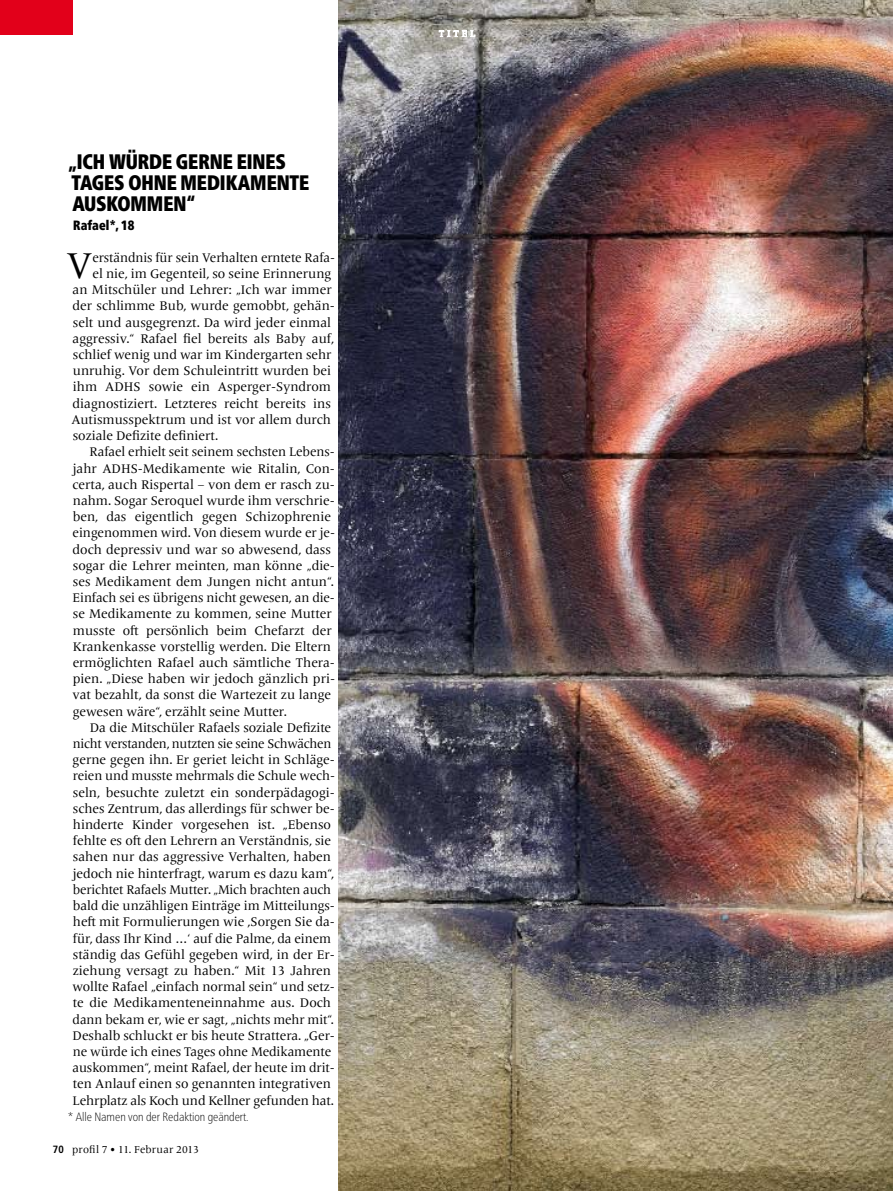
<style>
.page{position:relative;width:893px;height:1191px;background:#fff}
.page>*{position:absolute;margin:0;border:0;box-sizing:border-box;transform-origin:0 0}
.t1{font:37.5px "Frutiger Serif LT Pro";color:#000}
.t2{font:900 condensed 21px/21px "Frutiger Neue LT Pro";letter-spacing:-.01em;color:#000;scale:.9 1}
.t3{font:900 condensed 13.5px "Frutiger Neue LT Pro";color:#000;scale:.9 1}
.t4{font:13.05px "Frutiger Serif LT Pro";color:#000}
.t5{font:13.05px "Frutiger Serif LT Pro";letter-spacing:-.02em;color:#000}
.t6{font:100 condensed 12px "Frutiger Neue LT Pro";color:#000}
.t7{font:10.5px "Frutiger Serif LT Pro";letter-spacing:.01em;color:#000}
.s1{font-family:"Frutiger Neue LT Pro";font-weight:700;font-stretch:condensed}
</style>
<div class="page">
<img style="left:338px;top:0;width:555px;height:1191px">
<div style="left:0;top:0;width:72px;height:34px;background:#e2001a"></div>
<svg style="left:439px;top:30px;width:36px;height:8px"></svg>
<h2 class="t2" style="left:68px;top:151px;width:270px">„ICH WÜRDE GERNE EINES<br>TAGES OHNE MEDIKAMENTE<br>AUSKOMMEN“</h2>
<p class="t3" style="left:73px;top:217px;width:69px">RAFAEL*, 18</p>
<h1 class="t1" style="left:67px;top:243px;width:27px">V</h1>
<p class="t4" style="left:92px;top:250px;width:244px">erständnis für sein Verhalten erntete Rafa-</p>
<p class="t4" style="left:92px;top:266px;width:240px">el nie, im Gegenteil, so seine Erinnerung</p>
<p class="t4" style="left:73px;top:282px;width:261px">an Mitschüler und Lehrer: „Ich war immer</p>
<p class="t4" style="left:73px;top:298px;width:264px">der schlimme Bub, wurde gemobbt, gehän-</p>
<p class="t4" style="left:73px;top:314px;width:260px">selt und ausgegrenzt. Da wird jeder einmal</p>
<p class="t4" style="left:73px;top:331px;width:263px">aggressiv.“ Rafael fiel bereits als Baby auf,</p>
<p class="t4" style="left:73px;top:347px;width:260px">schlief wenig und war im Kindergarten sehr</p>
<p class="t4" style="left:73px;top:363px;width:260px">unruhig. Vor dem Schuleintritt wurden bei</p>
<p class="t4" style="left:73px;top:379px;width:260px">ihm ADHS sowie ein Asperger-Syndrom</p>
<p class="t4" style="left:73px;top:395px;width:260px">diagnostiziert. Letzteres reicht bereits ins</p>
<p class="t4" style="left:71px;top:412px;width:261px">Autismusspektrum und ist vor allem durch</p>
<p class="t4" style="left:73px;top:428px;width:147px">soziale Defizite definiert.</p>
<p class="t4" style="left:90px;top:444px;width:247px">Rafael erhielt seit seinem sechsten Lebens-</p>
<p class="t4" style="left:73px;top:460px;width:264px">jahr ADHS-Medikamente wie Ritalin, Con-</p>
<p class="t4" style="left:72px;top:477px;width:264px">certa, auch Rispertal – von dem er rasch zu-</p>
<p class="t4" style="left:73px;top:493px;width:263px">nahm. Sogar Seroquel wurde ihm verschrie-</p>
<p class="t4" style="left:73px;top:509px;width:260px">ben, das eigentlich gegen Schizophrenie</p>
<p class="t4" style="left:73px;top:525px;width:264px">eingenommen wird. Von diesem wurde er je-</p>
<p class="t4" style="left:73px;top:541px;width:260px">doch depressiv und war so abwesend, dass</p>
<p class="t4" style="left:73px;top:558px;width:264px">sogar die Lehrer meinten, man könne „die-</p>
<p class="t4" style="left:73px;top:574px;width:263px">ses Medikament dem Jungen nicht antun“.</p>
<p class="t4" style="left:73px;top:590px;width:264px">Einfach sei es übrigens nicht gewesen, an die-</p>
<p class="t4" style="left:73px;top:606px;width:260px">se Medikamente zu kommen, seine Mutter</p>
<p class="t4" style="left:73px;top:622px;width:260px">musste oft persönlich beim Chefarzt der</p>
<p class="t4" style="left:73px;top:638px;width:260px">Krankenkasse vorstellig werden. Die Eltern</p>
<p class="t4" style="left:73px;top:655px;width:264px">ermöglichten Rafael auch sämtliche Thera-</p>
<p class="t4" style="left:73px;top:671px;width:264px">pien. „Diese haben wir jedoch gänzlich pri-</p>
<p class="t4" style="left:73px;top:687px;width:260px">vat bezahlt, da sonst die Wartezeit zu lange</p>
<p class="t4" style="left:73px;top:703px;width:216px">gewesen wäre“, erzählt seine Mutter.</p>
<p class="t4" style="left:90px;top:719px;width:243px">Da die Mitschüler Rafaels soziale Defizite</p>
<p class="t5" style="left:73px;top:736px;width:260px">nicht verstanden, nutzten sie seine Schwächen</p>
<p class="t4" style="left:73px;top:752px;width:264px">gerne gegen ihn. Er geriet leicht in Schläge-</p>
<p class="t4" style="left:73px;top:768px;width:264px">reien und musste mehrmals die Schule wech-</p>
<p class="t4" style="left:73px;top:784px;width:264px">seln, besuchte zuletzt ein sonderpädagogi-</p>
<p class="t4" style="left:73px;top:801px;width:263px">sches Zentrum, das allerdings für schwer be-</p>
<p class="t4" style="left:73px;top:817px;width:260px">hinderte Kinder vorgesehen ist. „Ebenso</p>
<p class="t4" style="left:73px;top:833px;width:260px">fehlte es oft den Lehrern an Verständnis, sie</p>
<p class="t4" style="left:73px;top:849px;width:260px">sahen nur das aggressive Verhalten, haben</p>
<p class="t4" style="left:73px;top:865px;width:263px">jedoch nie hinterfragt, warum es dazu kam“,</p>
<p class="t4" style="left:73px;top:882px;width:260px">berichtet Rafaels Mutter. „Mich brachten auch</p>
<p class="t4" style="left:73px;top:898px;width:264px">bald die unzähligen Einträge im Mitteilungs-</p>
<p class="t4" style="left:73px;top:914px;width:263px">heft mit Formulierungen wie ,Sorgen Sie da-</p>
<p class="t4" style="left:73px;top:930px;width:260px">für, dass Ihr Kind …‘ auf die Palme, da einem</p>
<p class="t4" style="left:73px;top:946px;width:264px">ständig das Gefühl gegeben wird, in der Er-</p>
<p class="t4" style="left:73px;top:963px;width:260px">ziehung versagt zu haben.“ Mit 13 Jahren</p>
<p class="t4" style="left:73px;top:979px;width:264px">wollte Rafael „einfach normal sein“ und setz-</p>
<p class="t4" style="left:73px;top:995px;width:260px">te die Medikamenteneinnahme aus. Doch</p>
<p class="t4" style="left:73px;top:1011px;width:263px">dann bekam er, wie er sagt, „nichts mehr mit“.</p>
<p class="t4" style="left:73px;top:1027px;width:264px">Deshalb schluckt er bis heute Strattera. „Ger-</p>
<p class="t4" style="left:73px;top:1044px;width:260px">ne würde ich eines Tages ohne Medikamente</p>
<p class="t4" style="left:73px;top:1060px;width:264px">auskommen“, meint Rafael, der heute im drit-</p>
<p class="t4" style="left:73px;top:1076px;width:259px">ten Anlauf einen so genannten integrativen</p>
<p class="t4" style="left:73px;top:1092px;width:263px">Lehrplatz als Koch und Kellner gefunden hat.</p>
<p class="t6" style="left:68px;top:1109px;width:183px">* Alle Namen von der Redaktion geändert.</p>
<p class="t7" style="left:53px;top:1143px;width:147px"><span class="s1">70</span> profil 7 • 11. Februar 2013</p>
</div>
